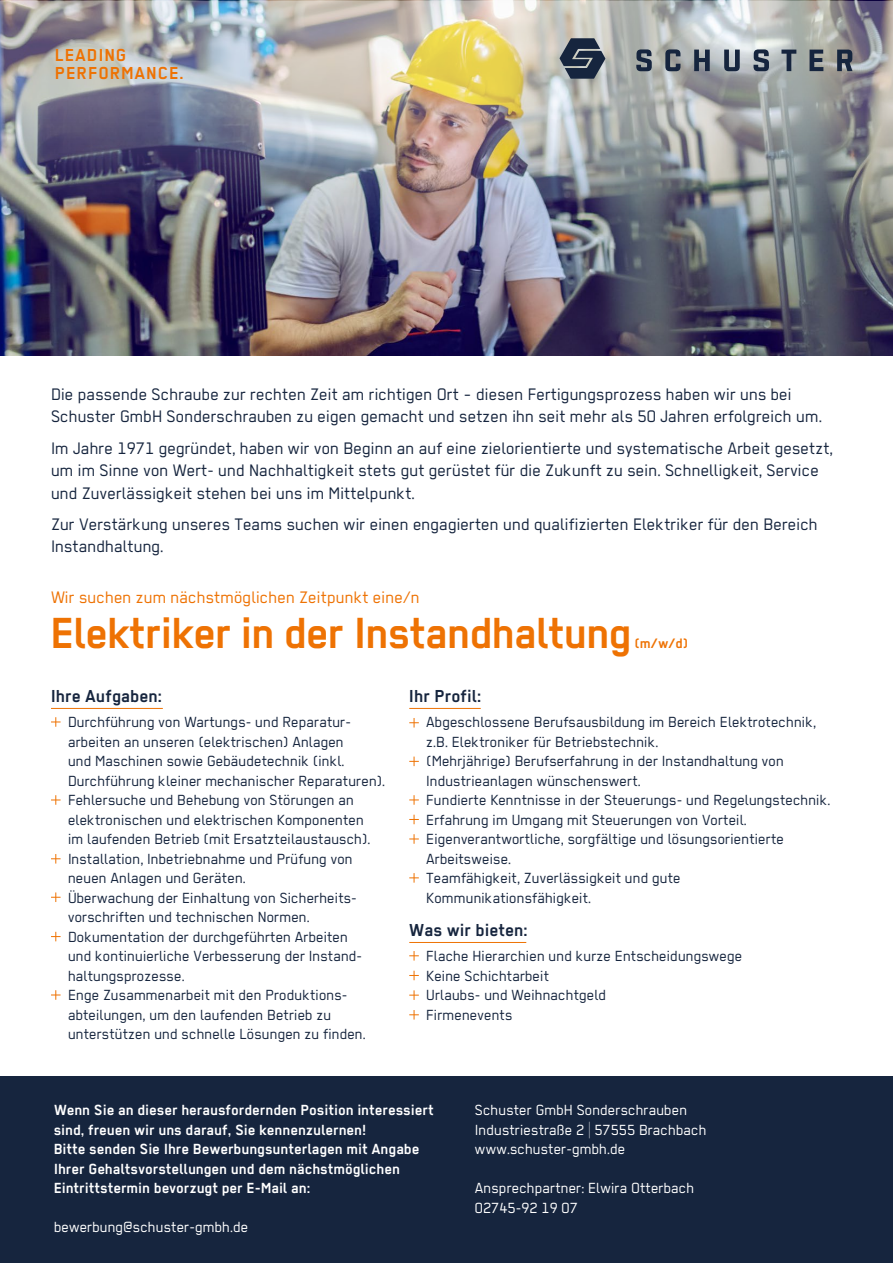
<style>
.page{position:relative;width:893px;height:1263px;background:#fff}
.page>*{position:absolute;margin:0;border:0;box-sizing:border-box;transform-origin:0 0}
.t1{font:700 48.9px "Regular";letter-spacing:-.02em;color:#ee7203}
.t2{font:700 19.5px "Regular";color:#16253e}
.t3{font:700 19.5px/18px "Regular";letter-spacing:.045em;color:#ee7203}
.t4{font:18.75px/22.5px "Regular";color:#16253e}
.t5{font:18.75px "Regular";color:#ee7203}
.t6{font:16.5px/19.5px "Regular";color:#16253e}
.t7{font:700 16.5px/19.5px "Regular";color:#fff}
.t8{font:16.5px/19.5px "Regular";color:#fff}
.t9{font:700 15.45px "Regular";color:#ee7203}
</style>
<div class="page">
<div style="left:0;top:1076px;width:893px;height:187px;background:#16253e"></div>
<hr style="left:409px;top:942px;width:117px;height:1px;background:#ee7203">
<svg style="left:409px;top:951px;width:10px;height:9px"></svg>
<svg style="left:409px;top:971px;width:10px;height:9px"></svg>
<svg style="left:409px;top:990px;width:10px;height:10px"></svg>
<svg style="left:409px;top:1010px;width:10px;height:9px"></svg>
<hr style="left:51px;top:708px;width:112px;height:1px;background:#ee7203">
<svg style="left:51px;top:717px;width:10px;height:10px"></svg>
<svg style="left:51px;top:795px;width:10px;height:10px"></svg>
<svg style="left:51px;top:854px;width:10px;height:9px"></svg>
<svg style="left:51px;top:892px;width:10px;height:10px"></svg>
<svg style="left:51px;top:932px;width:10px;height:9px"></svg>
<svg style="left:51px;top:990px;width:10px;height:10px"></svg>
<hr style="left:409px;top:708px;width:72px;height:1px;background:#ee7203">
<svg style="left:409px;top:718px;width:10px;height:9px"></svg>
<svg style="left:409px;top:756px;width:10px;height:10px"></svg>
<svg style="left:409px;top:795px;width:10px;height:10px"></svg>
<svg style="left:409px;top:815px;width:10px;height:9px"></svg>
<svg style="left:409px;top:834px;width:10px;height:10px"></svg>
<svg style="left:409px;top:873px;width:10px;height:10px"></svg>
<img style="left:0;top:0;width:893px;height:355px">
<img style="left:0;top:1px;width:893px;height:241px">
<svg style="left:560px;top:38px;width:45px;height:41px;background:#4f5a6a"></svg>
<svg style="left:636px;top:49px;width:16px;height:22px"></svg>
<svg style="left:665px;top:49px;width:15px;height:22px"></svg>
<svg style="left:694px;top:50px;width:16px;height:21px"></svg>
<svg style="left:724px;top:50px;width:16px;height:21px"></svg>
<svg style="left:753px;top:49px;width:16px;height:22px"></svg>
<svg style="left:781px;top:50px;width:15px;height:21px"></svg>
<svg style="left:809px;top:50px;width:14px;height:21px"></svg>
<svg style="left:837px;top:50px;width:15px;height:21px"></svg>
<p class="t3" style="left:55px;top:45px;width:130px">LEADING<br>PERFORMANCE.</p>
<p class="t4" style="left:51px;top:383px;width:772px">Die passende Schraube zur rechten Zeit am richtigen Ort – diesen Fertigungsprozess haben wir uns bei<br>Schuster GmbH Sonderschrauben zu eigen gemacht und setzen ihn seit mehr als 50 Jahren erfolgreich um.</p>
<p class="t4" style="left:51px;top:436px;width:784px">Im Jahre 1971 gegründet, haben wir von Beginn an auf eine zielorientierte und systematische Arbeit gesetzt, um im Sinne von Wert- und Nachhaltigkeit stets gut gerüstet für die Zukunft zu sein. Schnelligkeit, Service und Zuverlässigkeit stehen bei uns im Mittelpunkt.</p>
<p class="t4" style="left:51px;top:512px;width:768px">Zur Verstärkung unseres Teams suchen wir einen engagierten und qualifizierten Elektriker für den Bereich<br>Instandhaltung.</p>
<p class="t5" style="left:51px;top:587px;width:370px">Wir suchen zum nächstmöglichen Zeitpunkt eine/n</p>
<h1 class="t1" style="left:51px;top:606px;width:583px">Elektriker in der Instandhaltung</h1>
<p class="t9" style="left:635px;top:635px;width:55px">(m/w/d)</p>
<p class="t2" style="left:51px;top:685px;width:113px">Ihre Aufgaben:</p>
<p class="t6" style="left:68px;top:712px;width:319px">Durchführung von Wartungs- und Reparatur&shy;arbeiten an unseren (elektrischen) Anlagen<br>und Maschinen sowie Gebäudetechnik (inkl.<br>Durchführung kleiner mechanischer Reparaturen).<br>Fehlersuche und Behebung von Störungen an elektronischen und elektrischen Komponenten<br>im laufenden Betrieb (mit Ersatzteilaustausch).<br>Installation, Inbetriebnahme und Prüfung von neuen Anlagen und Geräten.<br>Überwachung der Einhaltung von Sicherheits&shy;vorschriften und technischen Normen.<br>Dokumentation der durchgeführten Arbeiten<br>und kontinuierliche Verbesserung der Instand&shy;haltungsprozesse.<br>Enge Zusammenarbeit mit den Produktions&shy;abteilungen, um den laufenden Betrieb zu unterstützen und schnelle Lösungen zu finden.</p>
<p class="t2" style="left:409px;top:685px;width:74px">Ihr Profil:</p>
<p class="t6" style="left:426px;top:712px;width:406px">Abgeschlossene Berufsausbildung im Bereich Elektrotechnik, z.B. Elektroniker für Betriebstechnik.<br>(Mehrjährige) Berufserfahrung in der Instandhaltung von Industrieanlagen wünschenswert.<br>Fundierte Kenntnisse in der Steuerungs- und Regelungstechnik.<br>Erfahrung im Umgang mit Steuerungen von Vorteil.<br>Eigenverantwortliche, sorgfältige und lösungsorientierte Arbeitsweise.<br>Teamfähigkeit, Zuverlässigkeit und gute Kommunikationsfähigkeit.</p>
<p class="t2" style="left:409px;top:919px;width:120px">Was wir bieten:</p>
<p class="t6" style="left:426px;top:946px;width:318px">Flache Hierarchien und kurze Entscheidungswege<br>Keine Schichtarbeit<br>Urlaubs- und Weihnachtgeld<br>Firmenevents</p>
<p class="t7" style="left:54px;top:1100px;width:381px">Wenn Sie an dieser herausfordernden Position interessiert sind, freuen wir uns darauf, Sie kennenzulernen!<br>Bitte senden Sie Ihre Bewerbungsunterlagen mit Angabe Ihrer Gehaltsvorstellungen und dem nächstmöglichen Eintrittstermin bevorzugt per E-Mail an:</p>
<p class="t8" style="left:54px;top:1217px;width:196px">bewerbung@schuster-gmbh.de</p>
<p class="t8" style="left:475px;top:1100px;width:233px">Schuster GmbH Sonderschrauben<br>Industriestraße 2 | 57555 Brachbach www.schuster-gmbh.de</p>
<p class="t8" style="left:475px;top:1178px;width:221px">Ansprechpartner: Elwira Otterbach<br>02745-92 19 07</p>
</div>
